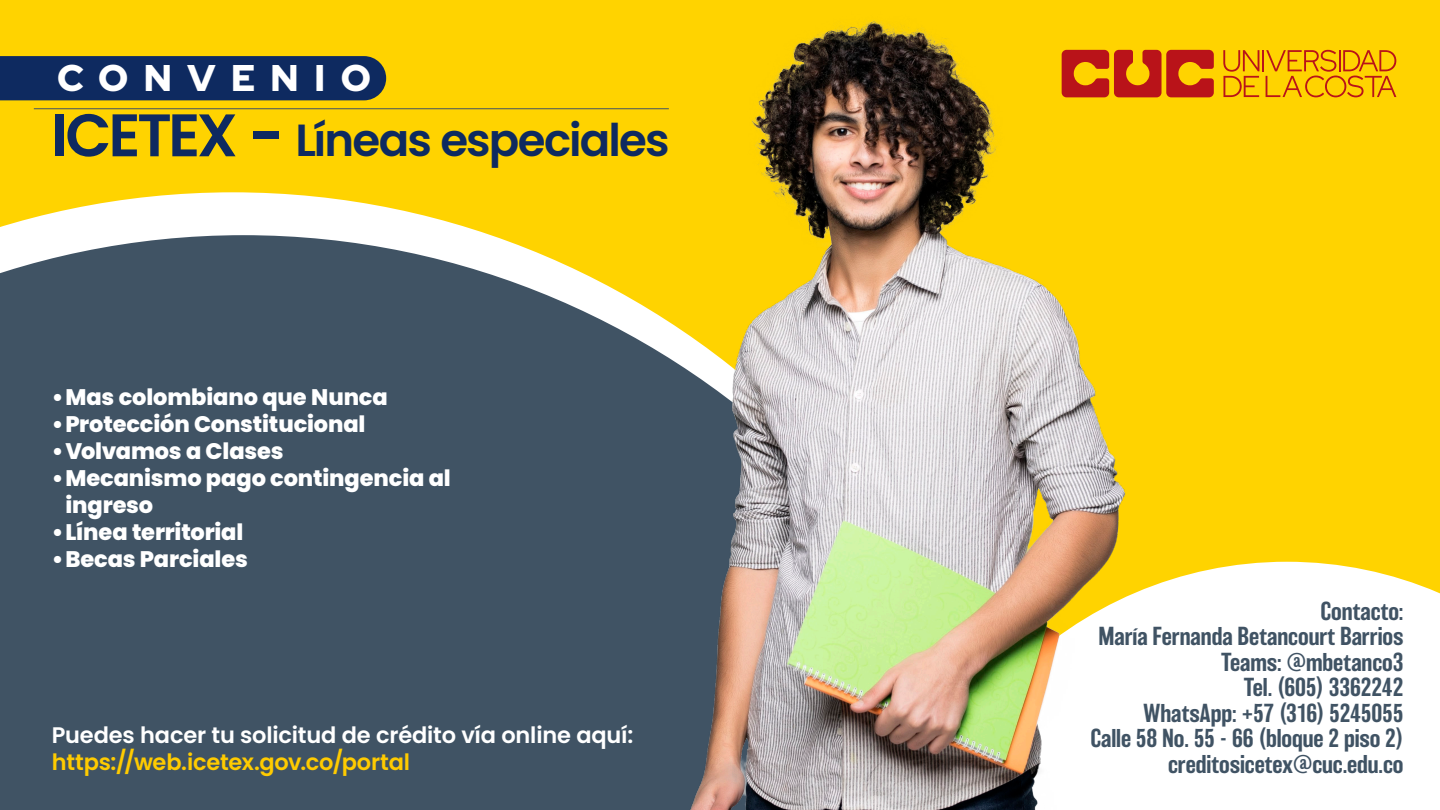
<style>
.page{position:relative;width:1440px;height:810px;background:#ffd300}
.page>*{position:absolute;margin:0;border:0;box-sizing:border-box;transform-origin:0 0}
.t1{font:600 45px "Poppins";letter-spacing:-.04em;color:#0e2a60}
.t2{font:300 37.12px "Red Hat Display";letter-spacing:.42em;color:#fff}
.t3{font:500 24px/25.5px "Balboa";letter-spacing:-.005em;color:#405364;text-align:right}
.t4{font:800 22.5px/27px "Poppins";letter-spacing:-.005em;color:#fff}
.t5{font:600 22.5px "Poppins";letter-spacing:-.01em;color:#fff}
.t6{font:600 22.5px "Poppins";letter-spacing:-.01em;color:#ffcb00}
.s1{font-size:60px}
</style>
<div class="page">
<div style="left:0;top:56px;width:386px;height:44px;background:#0e2a60"></div>
<hr style="left:34px;top:108px;width:635px;height:1px;background:#405364">
<div style="left:1136px;top:562px;width:304px;height:248px;background:#fff"></div>
<svg style="left:0;top:192px;width:490px;height:43px;fill:#fff"></svg>
<div style="left:0;top:235px;width:679px;height:575px;background:#405364"></div>
<img style="left:679px;top:20px;width:457px;height:790px">
<svg style="left:1062px;top:50px;width:152px;height:47px"></svg>
<hr style="left:1262px;top:50px;width:2px;height:21px;background:#b91319">
<svg style="left:1223px;top:50px;width:36px;height:47px"></svg>
<svg style="left:1266px;top:50px;width:130px;height:47px"></svg>
<h2 class="t2" style="left:57px;top:54px;width:315px">CONVENIO</h2>
<h1 class="t1" style="left:51px;top:114px;width:620px"><span class="s1">ICETEX -</span> Líneas especiales</h1>
<p class="t4" style="left:52px;top:384px;width:337px">•Mas colombiano que Nunca</p>
<p class="t4" style="left:52px;top:411px;width:315px">•Protección Constitucional</p>
<p class="t4" style="left:52px;top:438px;width:233px">•Volvamos a Clases</p>
<p class="t4" style="left:65px;top:465px;width:387px;text-indent:-14px">•Mecanismo pago contingencia al ingreso</p>
<p class="t4" style="left:52px;top:519px;width:193px">•Línea territorial</p>
<p class="t4" style="left:52px;top:546px;width:197px">•Becas Parciales</p>
<p class="t5" style="left:52px;top:722px;width:583px">Puedes hacer tu solicitud de crédito vía online aquí:</p>
<p class="t6" style="left:52px;top:749px;width:360px">https://web.icetex.gov.co/portal</p>
<p class="t3" style="left:1090px;top:598px;width:315px">Contacto:<br>María Fernanda Betancourt Barrios<br>Teams: @mbetanco3<br>Tel. (605) 3362242<br>WhatsApp: +57 (316) 5245055<br>Calle 58 No. 55 - 66 (bloque 2 piso 2) creditosicetex@cuc.edu.co</p>
</div>
